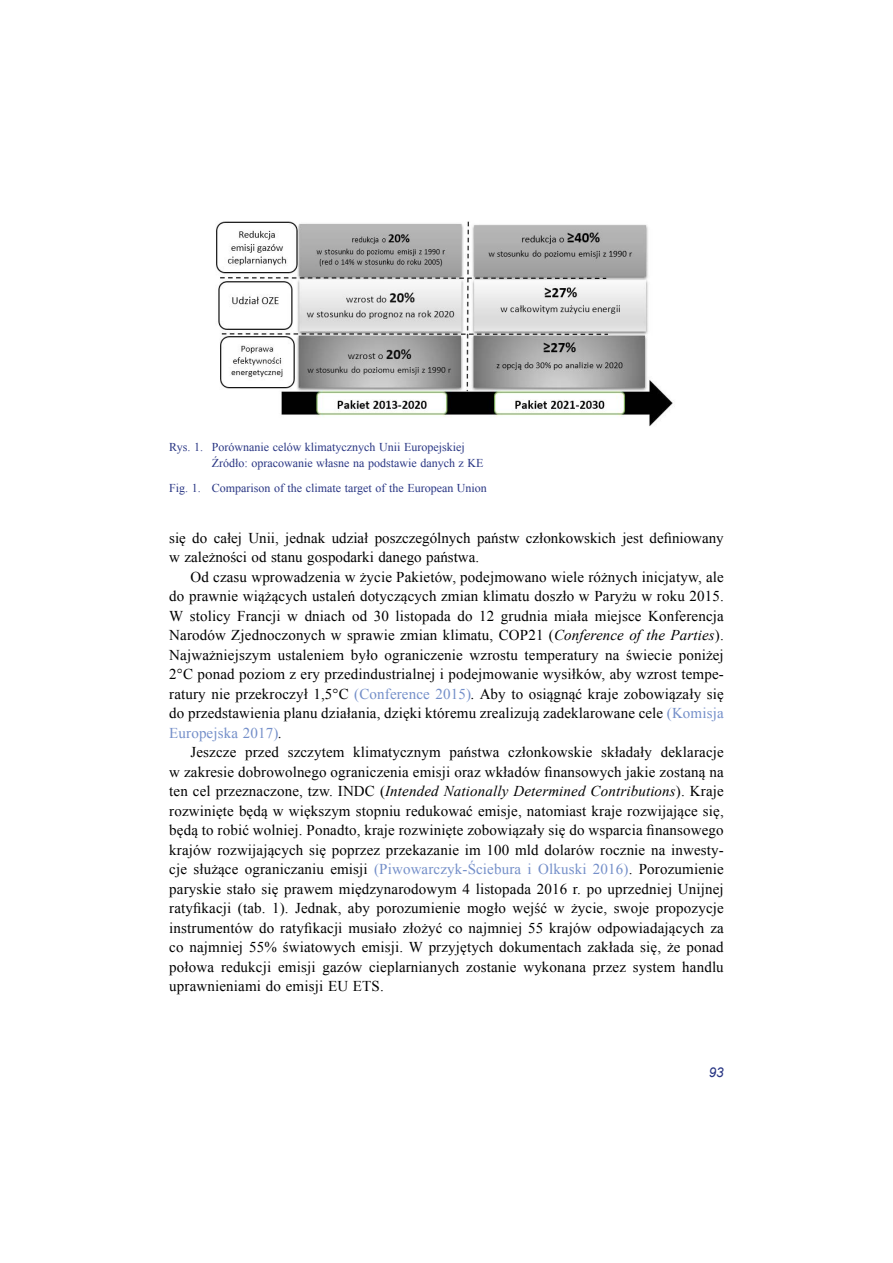
<style>
.page{position:relative;width:893px;height:1263px;background:#fff}
.page>*{position:absolute;margin:0;border:0;box-sizing:border-box;transform-origin:0 0}
.t1{font:15px/19.5px "Times New Roman";color:#000;text-align:justify}
.t2{font:italic 13.5px "Arial";color:#283583}
.t3{font:12px/16.5px "Times New Roman";color:#283583}
.s1{font-style:italic}
.s2{color:#748fc9}
</style>
<div class="page">
<img style="left:216px;top:221px;width:458px;height:205px">
<p class="t3" style="left:212px;top:438px;width:273px;text-indent:-43px">Rys. 1. Porównanie celów klimatycznych Unii Europejskiej<br>Źródło: opracowanie własne na podstawie danych z KE</p>
<p class="t3" style="left:169px;top:480px;width:319px">Fig. 1. Comparison of the climate target of the European Union</p>
<p class="t1" style="left:169px;top:528px;width:556px">się do całej Unii, jednak udział poszczególnych państw członkowskich jest definiowany w zależności od stanu gospodarki danego państwa.</p>
<p class="t1" style="left:169px;top:567px;width:556px;text-indent:21px">Od czasu wprowadzenia w życie Pakietów, podejmowano wiele różnych inicjatyw, ale do prawnie wiążących ustaleń dotyczących zmian klimatu doszło w Paryżu w roku 2015.<br>W stolicy Francji w dniach od 30 listopada do 12 grudnia miała miejsce Konferencja Narodów Zjednoczonych w sprawie zmian klimatu, COP21 (<span class="s1">Conference of the Parties</span>).<br>Najważniejszym ustaleniem było ograniczenie wzrostu temperatury na świecie poniżej 2°C ponad poziom z ery przedindustrialnej i podejmowanie wysiłków, aby wzrost tempe&shy;ratury nie przekroczył 1,5°C <span class="s2">(Conference 2015)</span><span class="s1">.</span> Aby to osiągnąć kraje zobowiązały się do przedstawienia planu działania, dzięki któremu zrealizują zadeklarowane cele <span class="s2">(Komisja Europejska 2017)</span><span class="s1">.</span></p>
<p class="t1" style="left:169px;top:742px;width:556px;text-indent:21px">Jeszcze przed szczytem klimatycznym państwa członkowskie składały deklaracje w zakresie dobrowolnego ograniczenia emisji oraz wkładów finansowych jakie zostaną na ten cel przeznaczone, tzw. INDC (<span class="s1">Intended Nationally Determined Contributions</span>). Kraje rozwinięte będą w większym stopniu redukować emisje, natomiast kraje rozwijające się, będą to robić wolniej. Ponadto, kraje rozwinięte zobowiązały się do wsparcia finansowego krajów rozwijających się poprzez przekazanie im 100 mld dolarów rocznie na inwesty&shy;cje służące ograniczaniu emisji <span class="s2">(Piwowarczyk-Ściebura i Olkuski 2016)</span>. Porozumienie paryskie stało się prawem międzynarodowym 4 listopada 2016 r. po uprzedniej Unijnej ratyfikacji (tab. 1). Jednak, aby porozumienie mogło wejść w życie, swoje propozycje instrumentów do ratyfikacji musiało złożyć co najmniej 55 krajów odpowiadających za co najmniej 55% światowych emisji. W przyjętych dokumentach zakłada się, że ponad połowa redukcji emisji gazów cieplarnianych zostanie wykonana przez system handlu uprawnieniami do emisji EU ETS.</p>
<p class="t2" style="left:709px;top:1064px;width:17px">93</p>
</div>
